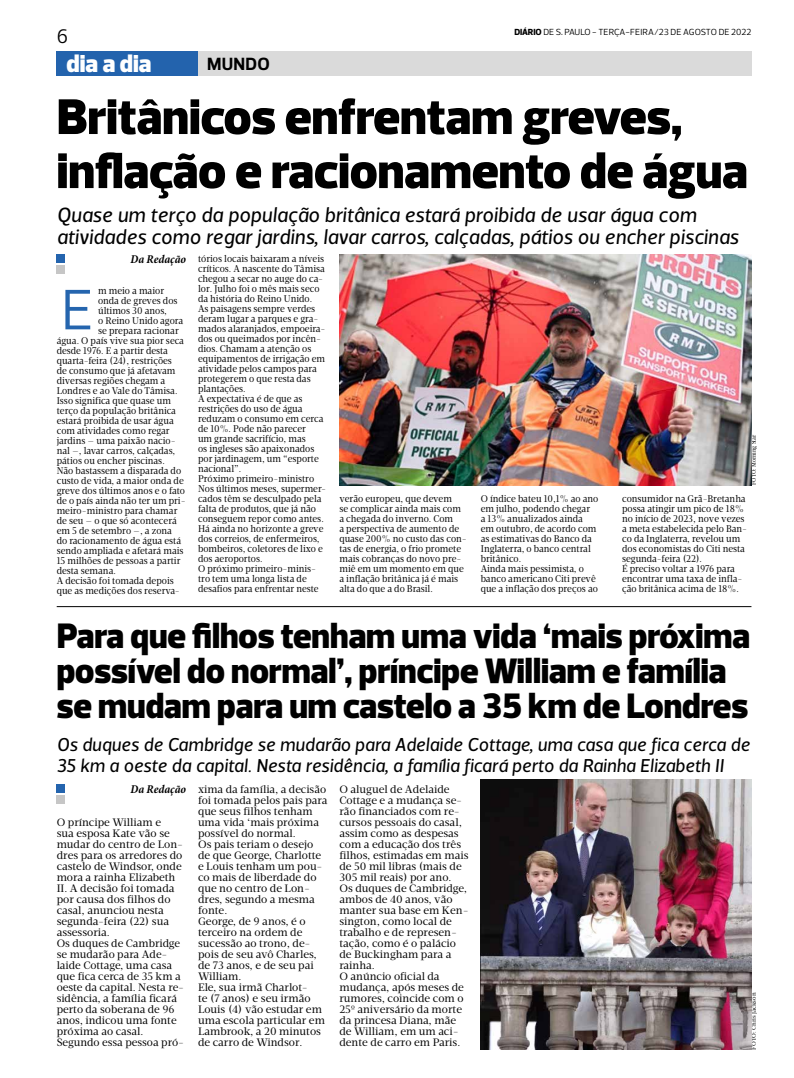
<style>
.page{position:relative;width:794px;height:1078px;background:#fff}
.page>*{position:absolute;margin:0;border:0;box-sizing:border-box;transform-origin:0 0}
.t1{font:58px "Prelo";color:#2565ae}
.t2{font:900 51px/54px "Prelo";color:#000}
.t3{font:900 36px/35px "Prelo";color:#000}
.t4{font:900 25px "Prelo";color:#fff}
.t5{font:italic 21px/22px "Velino Sans";color:#000}
.t6{font:20px "Prelo";color:#000}
.t7{font:italic 19px/21px "Velino Sans";color:#000}
.t8{font:700 18px "Prelo";letter-spacing:.015em;color:#000}
.t9{font:italic 700 condensed 12px "Minion Pro";letter-spacing:-.005em;color:#000}
.t10{font:11px/11px "Velino Text";color:#000}
.t11{font:10px/10px "Velino Text";color:#000;scale:.91 1}
.t12{font:9px "Prelo";color:#000}
.t13{font:6px "Velino Text";color:#000}
.t14{font:6px "Velino Text";color:#000;scale:.9 1}
.s1{font-weight:800}
</style>
<div class="page">
<div style="left:148px;top:51px;width:603px;height:24px;background:#dadada"></div>
<div style="left:57px;top:51px;width:141px;height:24px;background:#2363ad"></div>
<hr style="left:57px;top:606px;width:694px;height:1px;background:#000">
<div style="left:57px;top:794px;width:8px;height:9px;background:#c6c6c6"></div>
<div style="left:57px;top:784px;width:8px;height:8px;background:#2464ae"></div>
<div style="left:57px;top:265px;width:8px;height:8px;background:#c6c6c6"></div>
<div style="left:57px;top:254px;width:8px;height:9px;background:#2464ae"></div>
<img style="left:339px;top:254px;width:412px;height:231px">
<img style="left:481px;top:779px;width:270px;height:269px">
<h3 class="t6" style="left:57px;top:24px;width:13px">6</h3>
<h3 class="t4" style="left:67px;top:48px;width:86px">dia a dia</h3>
<h3 class="t8" style="left:207px;top:53px;width:64px">MUNDO</h3>
<p class="t12" style="left:514px;top:27px;width:239px"><span class="s1">DIÁRIO</span> DE S. PAULO - TERÇA-FEIRA/23 DE AGOSTO DE 2022</p>
<h2 class="t2" style="left:57px;top:90px;width:692px">Britânicos enfrentam greves, inflação e racionamento de água</h2>
<h3 class="t5" style="left:57px;top:204px;width:683px">Quase um terço da população britânica estará proibida de usar água com atividades como regar jardins, lavar carros, calçadas, pátios ou encher piscinas</h3>
<p class="t9" style="left:130px;top:251px;width:57px">Da Redação</p>
<p class="t11" style="left:98px;top:285px;width:74px">m meio a maior</p>
<p class="t11" style="left:98px;top:295px;width:89px">onda de greves dos</p>
<p class="t11" style="left:98px;top:305px;width:77px">últimos 30 anos,</p>
<p class="t11" style="left:98px;top:315px;width:95px">o Reino Unido agora</p>
<p class="t11" style="left:98px;top:325px;width:90px">se prepara racionar</p>
<p class="t11" style="left:57px;top:335px;width:141px">água. O país vive sua pior seca</p>
<p class="t11" style="left:57px;top:345px;width:124px">desde 1976. E a partir desta</p>
<p class="t11" style="left:57px;top:355px;width:128px">quarta-feira (24), restrições</p>
<p class="t11" style="left:57px;top:365px;width:132px">de consumo que já afetavam</p>
<p class="t11" style="left:57px;top:375px;width:121px">diversas regiões chegam a</p>
<p class="t11" style="left:57px;top:385px;width:134px">Londres e ao Vale do Tâmisa.</p>
<p class="t11" style="left:57px;top:395px;width:127px">Isso significa que quase um</p>
<p class="t11" style="left:57px;top:405px;width:133px">terço da população britânica</p>
<p class="t11" style="left:57px;top:415px;width:130px">estará proibida de usar água</p>
<p class="t11" style="left:57px;top:425px;width:126px">com atividades como regar</p>
<p class="t11" style="left:57px;top:435px;width:132px">jardins — uma paixão nacio-</p>
<p class="t11" style="left:57px;top:445px;width:132px">nal —, lavar carros, calçadas,</p>
<p class="t11" style="left:57px;top:455px;width:120px">pátios ou encher piscinas.</p>
<p class="t11" style="left:57px;top:465px;width:138px">Não bastassem a disparada do</p>
<p class="t11" style="left:57px;top:475px;width:141px">custo de vida, a maior onda de</p>
<p class="t11" style="left:57px;top:485px;width:143px">greve dos últimos anos e o fato</p>
<p class="t11" style="left:57px;top:495px;width:143px">de o país ainda não ter um pri-</p>
<p class="t11" style="left:57px;top:505px;width:134px">meiro-ministro para chamar</p>
<p class="t11" style="left:57px;top:515px;width:134px">de seu — o que só acontecerá</p>
<p class="t11" style="left:57px;top:525px;width:128px">em 5 de setembro —, a zona</p>
<p class="t11" style="left:57px;top:535px;width:138px">do racionamento de água está</p>
<p class="t11" style="left:57px;top:545px;width:141px">sendo ampliada e afetará mais</p>
<p class="t11" style="left:57px;top:555px;width:137px">15 milhões de pessoas a partir</p>
<p class="t11" style="left:57px;top:565px;width:67px">desta semana.</p>
<p class="t11" style="left:57px;top:575px;width:130px">A decisão foi tomada depois</p>
<p class="t11" style="left:57px;top:585px;width:137px">que as medições dos reserva-</p>
<h1 class="t1" style="left:61px;top:274px;width:34px">E</h1>
<p class="t11" style="left:198px;top:254px;width:142px">tórios locais baixaram a níveis críticos. A nascente do Tâmisa chegou a secar no auge do ca&shy;lor. Julho foi o mês mais seco da história do Reino Unido.<br>As paisagens sempre verdes deram lugar a parques e gra&shy;mados alaranjados, empoeira&shy;dos ou queimados por incên&shy;dios. Chamam a atenção os equipamentos de irrigação em atividade pelos campos para protegerem o que resta das plantações.<br>A expectativa é de que as restrições do uso de água reduzam o consumo em cerca de 10%. Pode não parecer<br>um grande sacrifício, mas<br>os ingleses são apaixonados por jardinagem, um “esporte nacional”.<br>Próximo primeiro-ministro<br>Nos últimos meses, supermer&shy;cados têm se desculpado pela falta de produtos, que já não conseguem repor como antes.<br>Há ainda no horizonte a greve dos correios, de enfermeiros, bombeiros, coletores de lixo e dos aeroportos.<br>O próximo primeiro-minis&shy;tro tem uma longa lista de desafios para enfrentar neste</p>
<p class="t14" style="left:750px;top:484px;width:57px;rotate:-90deg">FOTO: Morning Star</p>
<p class="t11" style="left:339px;top:493px;width:142px">verão europeu, que devem<br>se complicar ainda mais com a chegada do inverno. Com<br>a perspectiva de aumento de quase 200% no custo das con&shy;tas de energia, o frio promete mais cobranças do novo pre&shy;miê em um momento em que a inflação britânica já é mais alta do que a do Brasil.</p>
<p class="t11" style="left:481px;top:493px;width:131px">O índice bateu 10,1% ao ano em julho, podendo chegar<br>a 13% anualizados ainda em outubro, de acordo com as estimativas do Banco da<br>Inglaterra, o banco central britânico.<br>Ainda mais pessimista, o banco americano Citi prevê que a inflação dos preços ao</p>
<p class="t11" style="left:622px;top:493px;width:139px">consumidor na Grã-Bretanha possa atingir um pico de 18% no início de 2023, nove vezes a meta estabelecida pelo Ban&shy;co da Inglaterra, revelou um dos economistas do Citi nesta segunda-feira (22).<br>É preciso voltar a 1976 para encontrar uma taxa de infla&shy;ção britânica acima de 18%.</p>
<h3 class="t3" style="left:57px;top:618px;width:695px">Para que filhos tenham uma vida ‘mais próxima possível do normal’, príncipe William e família se mudam para um castelo a 35 km de Londres</h3>
<h3 class="t7" style="left:57px;top:734px;width:695px">Os duques de Cambridge se mudarão para Adelaide Cottage, uma casa que fica cerca de<br>35 km a oeste da capital. Nesta residência, a família ficará perto da Rainha Elizabeth II</h3>
<p class="t9" style="left:130px;top:781px;width:57px">Da Redação</p>
<p class="t10" style="left:57px;top:816px;width:129px">O príncipe William e<br>sua esposa Kate vão se mudar do centro de Lon&shy;dres para os arredores do castelo de Windsor, onde mora a rainha Elizabeth<br>II. A decisão foi tomada por causa dos filhos do casal, anunciou nesta segunda-feira (22) sua assessoria.<br>Os duques de Cambridge se mudarão para Ade&shy;laide Cottage, uma casa que fica cerca de 35 km a oeste da capital. Nesta re&shy;sidência, a família ficará perto da soberana de 96 anos, indicou uma fonte próxima ao casal.<br>Segundo essa pessoa pró-</p>
<p class="t10" style="left:198px;top:783px;width:131px">xima da família, a decisão foi tomada pelos pais para que seus filhos tenham uma vida ‘mais próxima possível do normal.<br>Os pais teriam o desejo de que George, Charlotte e Louis tenham um pou&shy;co mais de liberdade do que no centro de Lon&shy;dres, segundo a mesma fonte.<br>George, de 9 anos, é o terceiro na ordem de sucessão ao trono, de&shy;pois de seu avô Charles, de 73 anos, e de seu pai<br>William.<br>Ele, sua irmã Charlot-<br>te (7 anos) e seu irmão<br>Louis (4) vão estudar em uma escola particular em<br>Lambrook, a 20 minutos de carro de Windsor.</p>
<p class="t10" style="left:339px;top:783px;width:131px">O aluguel de Adelaide<br>Cottage e a mudança se&shy;rão financiados com re&shy;cursos pessoais do casal, assim como as despesas com a educação dos três filhos, estimadas em mais de 50 mil libras (mais de<br>305 mil reais) por ano.<br>Os duques de Cambridge, ambos de 40 anos, vão manter sua base em Ken&shy;sington, como local de trabalho e de represen&shy;tação, como é o palácio de Buckingham para a rainha.<br>O anúncio oficial da mudança, após meses de rumores, coincide com o<br>25º aniversário da morte da princesa Diana, mãe de William, em um aci&shy;dente de carro em Paris.</p>
<p class="t13" style="left:750px;top:1049px;width:58px;rotate:-90deg">FOTO: Chris Jackson</p>
</div>
